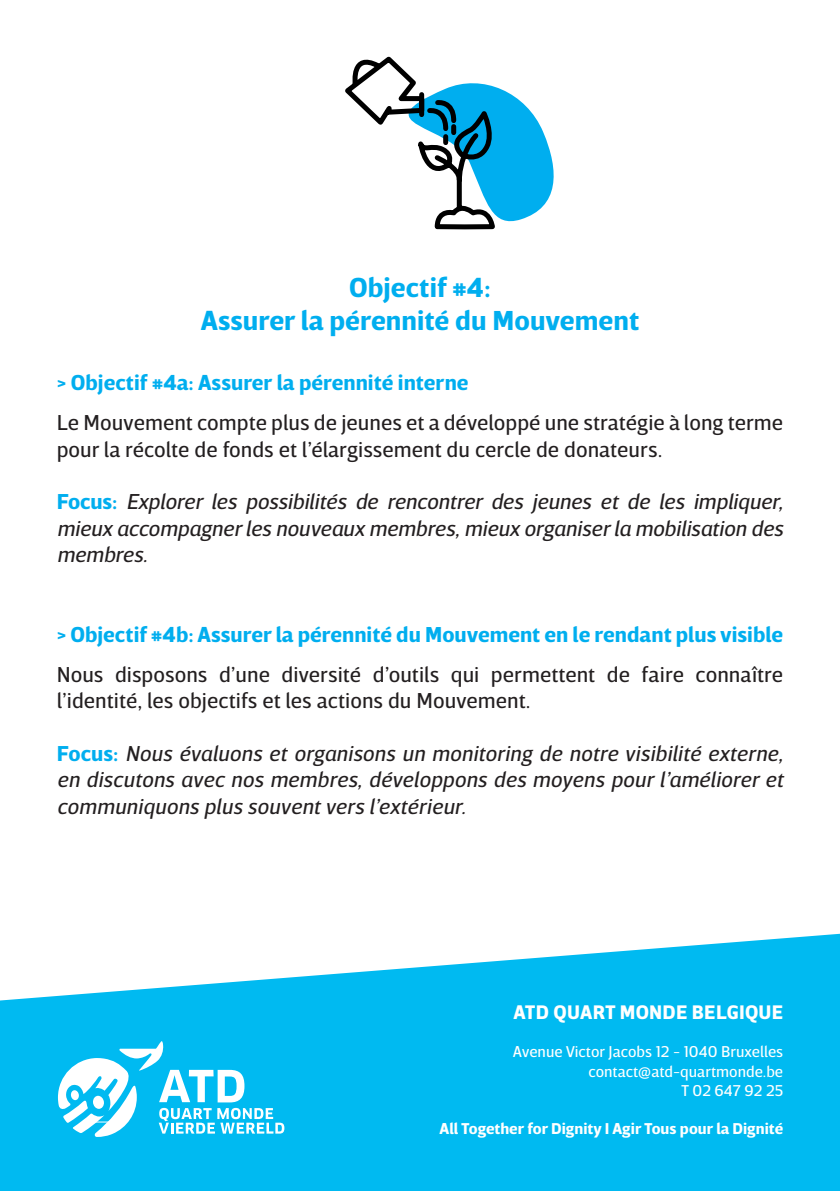
<style>
.page{position:relative;width:840px;height:1191px;background:#fff}
.page>*{position:absolute;margin:0;border:0;box-sizing:border-box;transform-origin:0 0}
.t1{font:700 28px/33.6px "Breve Sans Text";color:#00aeef;text-align:center}
.t2{font:italic 22px/26.4px "Breve Sans Text";letter-spacing:-.01em;color:#231f20;text-align:justify}
.t3{font:22px/26.4px "Breve Sans Text";color:#231f20}
.t4{font:700 22px "Breve Sans Text";color:#00aeef}
.t5{font:700 20px "Breve Sans Text";letter-spacing:.01em;color:#fff}
.t6{font:16px/19.2px "Breve Sans Text";color:#fff;text-align:right}
.t7{font:700 16px "Breve Sans Text";color:#fff}
.s1{font-weight:700;font-style:normal;color:#00aeef}
</style>
<div class="page">
<svg style="left:0;top:933px;width:839px;height:258px;background:#25c4f3"></svg>
<svg style="left:58px;top:1040px;width:226px;height:97px"></svg>
<svg style="left:345px;top:56px;width:209px;height:174px"></svg>
<p class="t1" style="left:201px;top:271px;width:439px">Objectif #4:<br>Assurer la pérennité du Mouvement</p>
<p class="t4" style="left:57px;top:370px;width:413px">&gt; Objectif #4a: Assurer la pérennité interne</p>
<p class="t3" style="left:57px;top:410px;width:727px">Le Mouvement compte plus de jeunes et a développé une stratégie à long terme pour la récolte de fonds et l’élargissement du cercle de donateurs.</p>
<p class="t2" style="left:57px;top:489px;width:727px"><span class="s1">Focus:</span> Explorer les possibilités de rencontrer des jeunes et de les impliquer, mieux accompagner les nouveaux membres, mieux organiser la mobilisation des membres.</p>
<p class="t4" style="left:57px;top:621px;width:727px">&gt; Objectif #4b: Assurer la pérennité du Mouvement en le rendant plus visible</p>
<p class="t3" style="left:57px;top:661px;width:727px">Nous disposons d’une diversité d’outils qui permettent de faire connaître l’identité, les objectifs et les actions du Mouvement.</p>
<p class="t2" style="left:57px;top:740px;width:727px"><span class="s1">Focus:</span> Nous évaluons et organisons un monitoring de notre visibilité externe, en discutons avec nos membres, développons des moyens pour l’améliorer et communiquons plus souvent vers l’extérieur.</p>
<p class="t5" style="left:513px;top:1000px;width:271px">ATD QUART MONDE BELGIQUE</p>
<p class="t6" style="left:512px;top:1042px;width:272px">Avenue Victor Jacobs 12 - 1040 Bruxelles contact@atd-quartmonde.be<br>T 02 647 92 25</p>
<p class="t7" style="left:439px;top:1119px;width:345px">All Together for Dignity I Agir Tous pour la Dignité</p>
</div>
